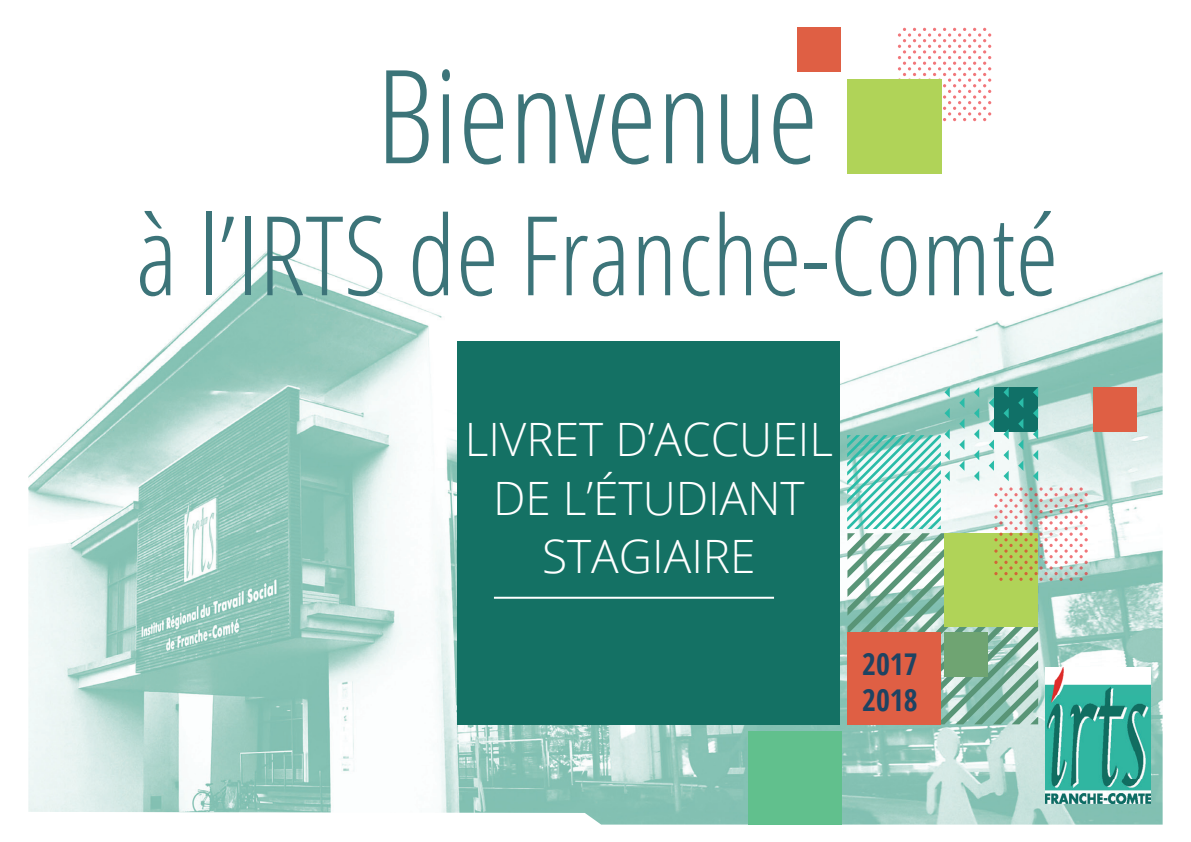
<style>
.page{position:relative;width:1191px;height:842px;background:#fff}
.page>*{position:absolute;margin:0;border:0;box-sizing:border-box;transform-origin:0 0}
.t1{font:300 condensed 130px "Open Sans";color:#3c7479}
.t2{font:300 condensed 110px "Open Sans";color:#3c7479}
.t3{font:300 46px/58.4px "Open Sans";color:#fff;text-align:center}
.t4{font:700 condensed 30px/36px "Open Sans";color:#1e4362}
</style>
<div class="page">
<img style="left:28px;top:34px;width:1134px;height:791px">
<img style="left:1045px;top:668px;width:105px;height:135px">
<div style="left:748px;top:731px;width:93px;height:94px;background:#61c08d"></div>
<div style="left:1092px;top:387px;width:44px;height:44px;background:#df5f44"></div>
<div style="left:797px;top:28px;width:44px;height:44px;background:#df5f44"></div>
<svg style="left:847px;top:387px;width:240px;height:337px"></svg>
<svg style="left:898px;top:28px;width:93px;height:93px"></svg>
<div style="left:847px;top:79px;width:94px;height:94px;background:#b0d358"></div>
<div style="left:457px;top:341px;width:383px;height:383px;background:#147164"></div>
<hr style="left:494px;top:597px;width:280px;height:2px;background:#fff">
<h1 class="t1" style="left:376px;top:28px;width:444px">Bienvenue</h1>
<h2 class="t2" style="left:136px;top:181px;width:924px">à l’IRTS de Franche-Comté</h2>
<p class="t3" style="left:465px;top:409px;width:364px">LIVRET D’ACCUEIL<br>DE L’ÉTUDIANT<br>STAGIAIRE</p>
<p class="t4" style="left:862px;top:645px;width:57px">2017<br>2018</p>
</div>
